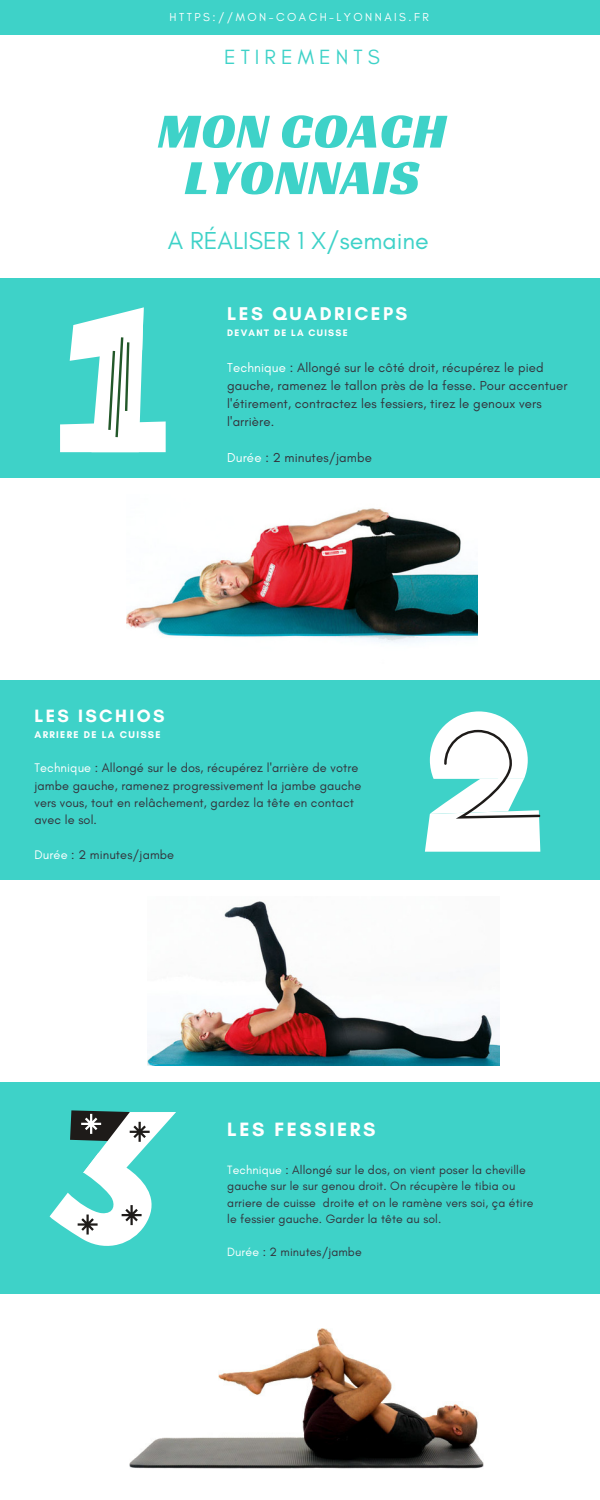
<style>
.page{position:relative;width:600px;height:1500px;background:#3ed2c8}
.page>*{position:absolute;margin:0;border:0;box-sizing:border-box;transform-origin:0 0}
.t1{font:50px/46.5px "Racing Sans One";letter-spacing:.02em;color:#3ed2c8;text-align:center}
.t2{font:25px "Glacial Indifference";color:#3ed2c8}
.t3{font:21px "Glacial Indifference";letter-spacing:.24em;color:#3ed2c8}
.t4{font:700 19.7px "Glacial Indifference";letter-spacing:.13em;color:#fff}
.t5{font:700 18.8px "Glacial Indifference";letter-spacing:.13em;color:#fff}
.t6{font:700 18.2px "Glacial Indifference";letter-spacing:.13em;color:#fff}
.t7{font:13.2px/18px "Glacial Indifference";letter-spacing:.01em;color:#34313a}
.t8{font:12.7px/17.4px "Glacial Indifference";letter-spacing:.01em;color:#34313a}
.t9{font:12.3px/16.5px "Glacial Indifference";letter-spacing:.01em;color:#34313a}
.t10{font:11.8px "Glacial Indifference";letter-spacing:.21em;color:#fff}
.t11{font:700 10px "Glacial Indifference";letter-spacing:.13em;color:#fff}
.t12{font:700 9.6px "Glacial Indifference";letter-spacing:.13em;color:#fff}
.s1{color:#fff}
</style>
<div class="page">
<div style="left:0;top:32px;width:600px;height:246px;background:#fff"></div>
<div style="left:0;top:0;width:600px;height:34px;background:#3ed2c8"></div>
<div style="left:0;top:1294px;width:600px;height:206px;background:#fff"></div>
<div style="left:0;top:478px;width:600px;height:202px;background:#fff"></div>
<div style="left:0;top:880px;width:600px;height:202px;background:#fff"></div>
<svg style="left:60px;top:307px;width:106px;height:145px"></svg>
<svg style="left:425px;top:711px;width:115px;height:141px"></svg>
<svg style="left:50px;top:1110px;width:126px;height:136px"></svg>
<img style="left:126px;top:508px;width:352px;height:135px">
<img style="left:147px;top:901px;width:352px;height:165px">
<img style="left:129px;top:1328px;width:355px;height:141px">
<p class="t10" style="left:170px;top:10px;width:261px">HTTPS://MON-COACH-LYONNAIS.FR</p>
<h3 class="t3" style="left:224px;top:45px;width:157px">ETIREMENTS</h3>
<h1 class="t1" style="left:158px;top:107px;width:290px">MON COACH<br>LYONNAIS</h1>
<h2 class="t2" style="left:168px;top:225px;width:262px">A RÉALISER 1 X/semaine</h2>
<h3 class="t5" style="left:227px;top:302px;width:182px">LES QUADRICEPS</h3>
<p class="t12" style="left:227px;top:327px;width:122px">DEVANT DE LA CUISSE</p>
<p class="t7" style="left:227px;top:358px;width:342px"><span class="s1">Technique</span> : Allongé sur le côté droit, récupérez le pied gauche, ramenez le tallon près de la fesse. Pour accentuer l'étirement, contractez les fessiers, tirez le genoux vers l'arrière.</p>
<p class="t7" style="left:227px;top:448px;width:146px"><span class="s1">Durée</span> : 2 minutes/jambe</p>
<h3 class="t6" style="left:34px;top:704px;width:132px">LES ISCHIOS</h3>
<p class="t11" style="left:34px;top:729px;width:128px">ARRIERE DE LA CUISSE</p>
<p class="t8" style="left:34px;top:759px;width:328px"><span class="s1">Technique</span> : Allongé sur le dos, récupérez l'arrière de votre jambe gauche, ramenez progressivement la jambe gauche vers vous, tout en relâchement, gardez la tête en contact avec le sol.</p>
<p class="t8" style="left:34px;top:846px;width:141px"><span class="s1">Durée</span> : 2 minutes/jambe</p>
<h3 class="t4" style="left:227px;top:1118px;width:150px">LES FESSIERS</h3>
<p class="t9" style="left:227px;top:1161px;width:308px"><span class="s1">Technique</span> : Allongé sur le dos, on vient poser la cheville gauche sur le sur genou droit. On récupère le tibia ou arriere de cuisse droite et on le ramène vers soi, ça étire le fessier gauche. Garder la tête au sol.</p>
<p class="t9" style="left:227px;top:1244px;width:136px"><span class="s1">Durée</span> : 2 minutes/jambe</p>
</div>
